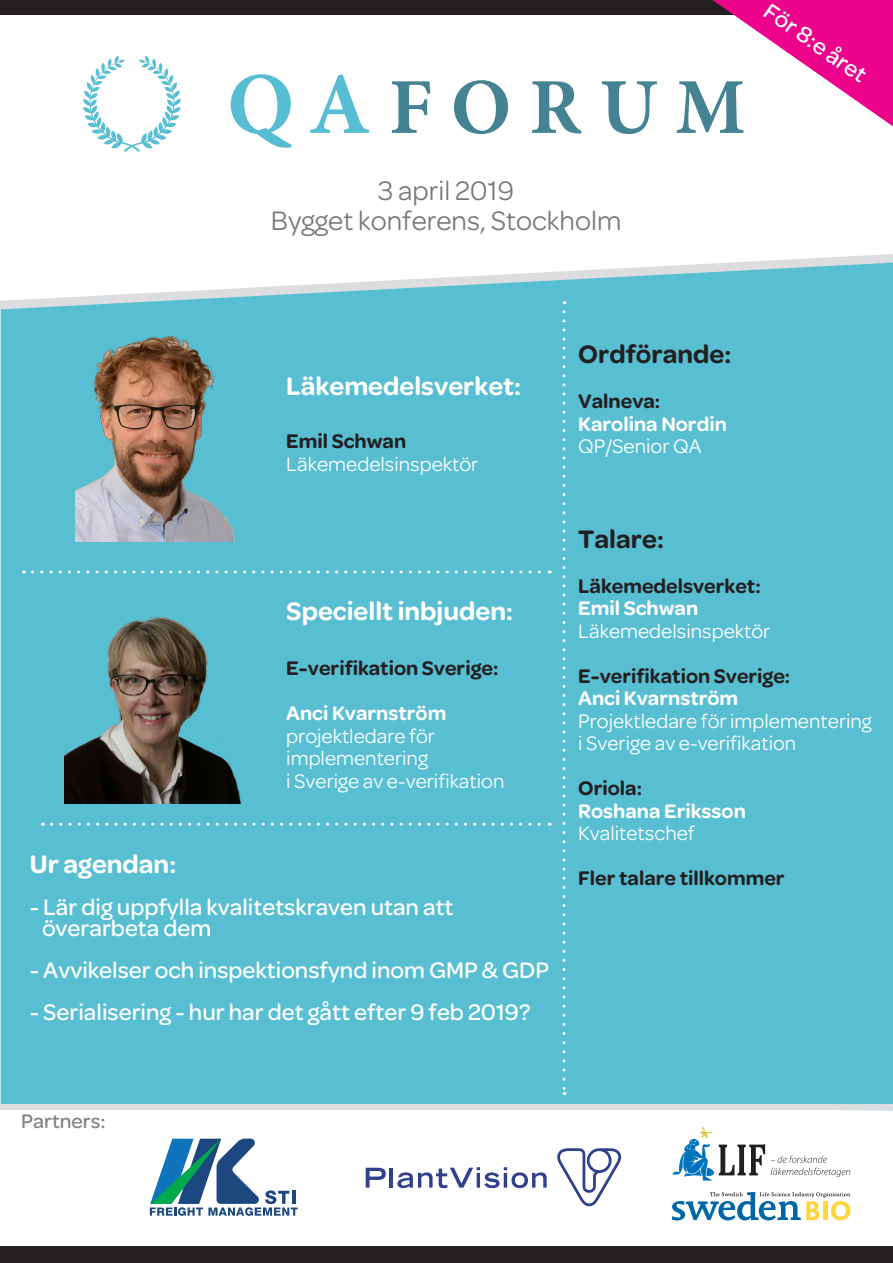
<style>
.page{position:relative;width:893px;height:1263px;background:#fff}
.page>*{position:absolute;margin:0;border:0;box-sizing:border-box;transform-origin:0 0}
.t1{font:28.5px "Omnes";color:#76787b}
.otsikko_2{font:600 27px "Omnes";color:#fff}
.t2{font:600 27px "Omnes";color:#231f20}
.otsikko_2-2{font:500 24px/21px "Omnes";color:#fff}
.t3{font:21px/22.5px "Omnes";color:#fff}
.t4{font:600 21px "Omnes";color:#231f20}
.t5{font:600 21px "Omnes";color:#fff}
.t6{font:500 21px "Omnes";color:#808285}
</style>
<div class="page">
<div style="left:1px;top:309px;width:892px;height:848px;background:#58bed2"></div>
<div style="left:0;top:0;width:893px;height:15px;background:#231f20"></div>
<div style="left:0;top:1246px;width:893px;height:17px;background:#231f20"></div>
<svg style="left:712px;top:0;width:181px;height:126px"></svg>
<svg style="left:0;top:254px;width:893px;height:55px"></svg>
<div style="left:0;top:1104px;width:893px;height:6px;background:#dcdddf"></div>
<svg style="left:563px;top:312px;width:3px;height:783px;background:#7fcddc"></svg>
<svg style="left:33px;top:570px;width:517px;height:3px;background:#7cccdb"></svg>
<svg style="left:672px;top:1192px;width:178px;height:28px"></svg>
<img style="left:83px;top:39px;width:678px;height:113px">
<svg style="left:366px;top:1168px;width:20px;height:19px"></svg>
<hr style="left:390px;top:1168px;width:3px;height:19px;background:#30408d">
<svg style="left:397px;top:1167px;width:150px;height:21px"></svg>
<svg style="left:556px;top:1148px;width:65px;height:58px"></svg>
<svg style="left:672px;top:1127px;width:93px;height:54px"></svg>
<svg style="left:771px;top:1155px;width:79px;height:22px"></svg>
<svg style="left:150px;top:1138px;width:148px;height:78px"></svg>
<div style="left:246px;top:1138px;width:9px;height:9px;background:#1d477f;border-radius:50%"></div>
<div style="left:250px;top:1195px;width:9px;height:9px;background:#1d477f;border-radius:50%"></div>
<svg style="left:52px;top:823px;width:498px;height:3px"></svg>
<img style="left:64px;top:594px;width:184px;height:209px">
<img style="left:76px;top:335px;width:161px;height:206px">
<p class="t1" style="left:378px;top:175px;width:138px">3 april 2019</p>
<p class="t1" style="left:271px;top:205px;width:352px">Bygget konferens, Stockholm</p>
<p class="otsikko_2-2" style="left:772px;top:0;width:121px;rotate:35deg">För 8:e året</p>
<p class="otsikko_2" style="left:286px;top:371px;width:236px">Läkemedelsverket:</p>
<p class="t4" style="left:286px;top:429px;width:121px">Emil Schwan</p>
<p class="t3" style="left:286px;top:453px;width:194px">Läkemedelsinspektör</p>
<p class="t2" style="left:578px;top:339px;width:154px">Ordförande:</p>
<p class="t4" style="left:578px;top:389px;width:84px">Valneva:</p>
<p class="t5" style="left:578px;top:412px;width:150px">Karolina Nordin</p>
<p class="t3" style="left:578px;top:435px;width:125px">QP/Senior QA</p>
<p class="otsikko_2" style="left:286px;top:596px;width:228px">Speciellt inbjuden:</p>
<p class="t4" style="left:286px;top:656px;width:214px">E-verifikation Sverige:</p>
<p class="t5" style="left:286px;top:701px;width:161px">Anci Kvarnström</p>
<p class="t3" style="left:286px;top:724px;width:220px">projektledare för implementering<br>i Sverige av e-verifikation</p>
<p class="otsikko_2" style="left:30px;top:848px;width:148px">Ur agendan:</p>
<p class="otsikko_2-2" style="left:42px;top:896px;width:413px;text-indent:-12px">- Lär dig uppfylla kvalitetskraven utan att överarbeta dem</p>
<p class="otsikko_2-2" style="left:30px;top:959px;width:521px">- Avvikelser och inspektionsfynd inom GMP &amp; GDP</p>
<p class="otsikko_2-2" style="left:30px;top:1001px;width:502px">- Serialisering - hur har det gått efter 9 feb 2019?</p>
<p class="t2" style="left:578px;top:523px;width:87px">Talare:</p>
<p class="t4" style="left:578px;top:574px;width:184px">Läkemedelsverket:</p>
<p class="t5" style="left:578px;top:596px;width:121px">Emil Schwan</p>
<p class="t3" style="left:578px;top:619px;width:194px">Läkemedelsinspektör</p>
<p class="t4" style="left:578px;top:664px;width:214px">E-verifikation Sverige:</p>
<p class="t5" style="left:578px;top:686px;width:161px">Anci Kvarnström</p>
<p class="t3" style="left:578px;top:709px;width:295px">Projektledare för implementering i Sverige av e-verifikation</p>
<p class="t4" style="left:578px;top:776px;width:65px">Oriola:</p>
<p class="t5" style="left:578px;top:799px;width:169px">Roshana Eriksson</p>
<p class="t3" style="left:578px;top:822px;width:118px">Kvalitetschef</p>
<p class="t4" style="left:578px;top:866px;width:208px">Fler talare tillkommer</p>
<p class="t6" style="left:21px;top:1109px;width:86px">Partners:</p>
</div>
